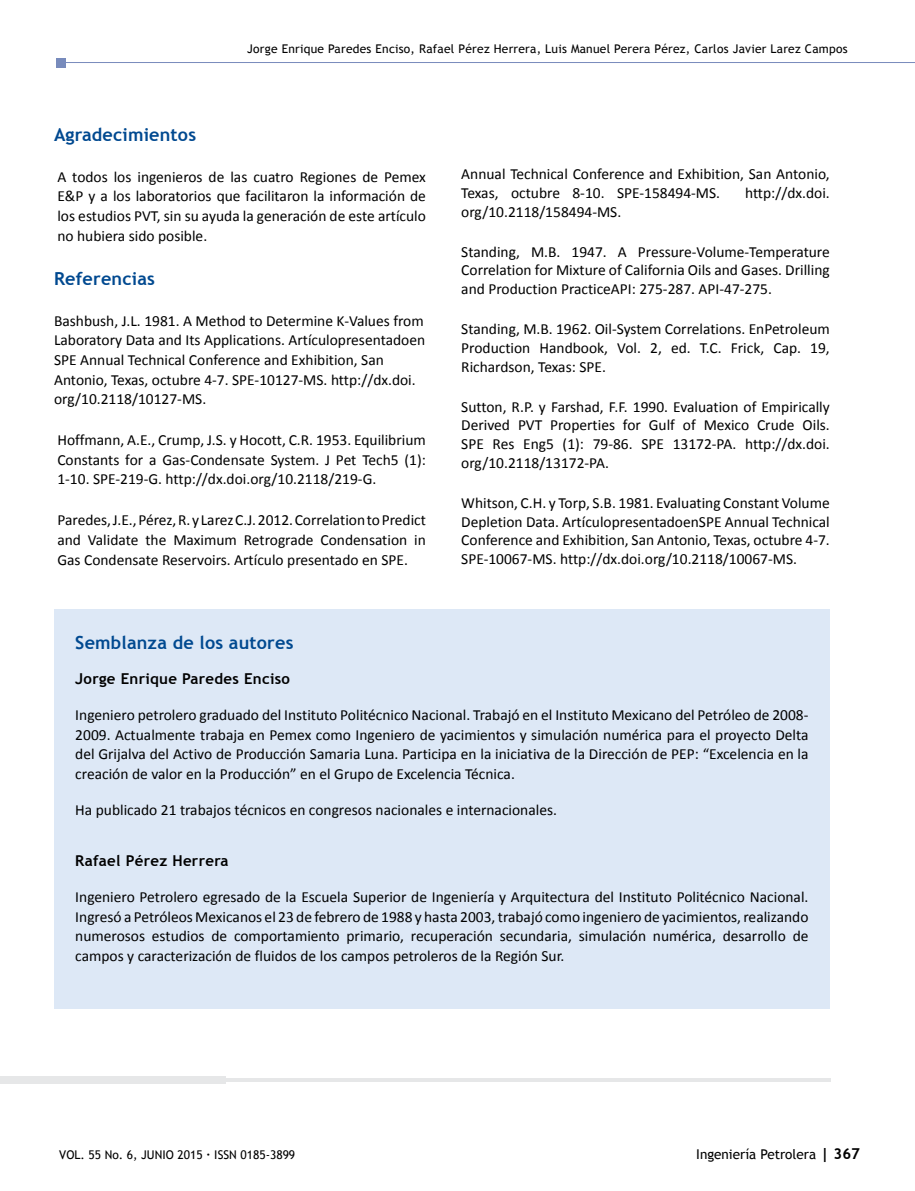
<style>
.page{position:relative;width:915px;height:1191px;background:#fff}
.page>*{position:absolute;margin:0;border:0;box-sizing:border-box;transform-origin:0 0}
.t1{font:700 18px "Trebuchet MS";letter-spacing:.01em;color:#004990}
.t2{font:15.45px/19.6px "Calibri";color:#000;text-align:justify}
.t3{font:700 15px "Trebuchet MS";letter-spacing:.02em;color:#000}
.t4{font:13.5px "Trebuchet MS";color:#000}
.t5{font:12px "Trebuchet MS";letter-spacing:.02em;color:#000}
.t6{font:12px "Trebuchet MS";color:#000}
.s1{font-weight:700}
.s2{font-weight:700;font-size:15px}
</style>
<div class="page">
<hr style="left:61px;top:62px;width:853px;height:1px;background:#788bbc">
<div style="left:56px;top:58px;width:10px;height:9px;background:#788bbc"></div>
<div style="left:54px;top:609px;width:775px;height:399px;background:#dde8f6"></div>
<div style="left:0;top:1076px;width:225px;height:8px;background:#e6e7e8"></div>
<hr style="left:0;top:1078px;width:830px;height:3px;background:#e6e7e8">
<p class="t5" style="left:247px;top:41px;width:601px">Jorge Enrique Paredes Enciso, Rafael Pérez Herrera, Luis Manuel Perera Pérez, Carlos Javier Larez Campos</p>
<p class="t1" style="left:54px;top:123px;width:143px">Agradecimientos</p>
<p class="t2" style="left:57px;top:167px;width:370px">A todos los ingenieros de las cuatro Regiones de Pemex E&amp;P y a los laboratorios que facilitaron la información de los estudios PVT, sin su ayuda la generación de este artículo no hubiera sido posible.</p>
<p class="t1" style="left:54px;top:267px;width:102px">Referencias</p>
<p class="t2" style="left:54px;top:311px;width:372px;text-align:left">Bashbush, J.L. 1981. A Method to Determine K-Values from Laboratory Data and Its Applications. Artículopresentadoen SPE Annual Technical Conference and Exhibition, San Antonio, Texas, octubre 4-7. SPE-10127-MS. http://dx.doi. org/10.2118/10127-MS.</p>
<p class="t2" style="left:57px;top:430px;width:370px">Hoffmann, A.E., Crump, J.S. y Hocott, C.R. 1953. Equilibrium Constants for a Gas-Condensate System. J Pet Tech5 (1):<br>1-10. SPE-219-G. http://dx.doi.org/10.2118/219-G.</p>
<p class="t2" style="left:57px;top:510px;width:370px">Paredes, J.E., Pérez, R. y Larez C.J. 2012. Correlation to Predict and Validate the Maximum Retrograde Condensation in Gas Condensate Reservoirs. Artículo presentado en SPE.</p>
<p class="t2" style="left:461px;top:165px;width:370px;line-height:18.8px">Annual Technical Conference and Exhibition, San Antonio,<br>Texas, octubre 8-10. SPE-158494-MS.</p>
<p class="t2" style="left:744px;top:183px;width:86px">http://dx.doi.</p>
<p class="t2" style="left:461px;top:202px;width:161px">org/10.2118/158494-MS.</p>
<p class="t2" style="left:461px;top:242px;width:370px;line-height:18.8px">Standing, M.B. 1947. A Pressure-Volume-Temperature Correlation for Mixture of California Oils and Gases. Drilling and Production PracticeAPI: 275-287. API-47-275.</p>
<p class="t2" style="left:461px;top:320px;width:370px;line-height:18.8px">Standing, M.B. 1962. Oil-System Correlations. EnPetroleum Production Handbook, Vol. 2, ed. T.C. Frick, Cap. 19, Richardson, Texas: SPE.</p>
<p class="t2" style="left:461px;top:397px;width:370px;line-height:18.8px">Sutton, R.P. y Farshad, F.F. 1990. Evaluation of Empirically Derived PVT Properties for Gulf of Mexico Crude Oils.<br>SPE Res Eng5 (1): 79-86. SPE 13172-PA. http://dx.doi. org/10.2118/13172-PA.</p>
<p class="t2" style="left:461px;top:493px;width:370px;line-height:18.8px">Whitson, C.H. y Torp, S.B. 1981. Evaluating Constant Volume Depletion Data. ArtículopresentadoenSPE Annual Technical Conference and Exhibition, San Antonio, Texas, octubre 4-7.<br>SPE-10067-MS. http://dx.doi.org/10.2118/10067-MS.</p>
<p class="t1" style="left:75px;top:631px;width:219px">Semblanza de los autores</p>
<p class="t3" style="left:75px;top:669px;width:216px">Jorge Enrique Paredes Enciso</p>
<p class="t2" style="left:75px;top:705px;width:734px">Ingeniero petrolero graduado del Instituto Politécnico Nacional. Trabajó en el Instituto Mexicano del Petróleo de 2008- 2009. Actualmente trabaja en Pemex como Ingeniero de yacimientos y simulación numérica para el proyecto Delta del Grijalva del Activo de Producción Samaria Luna. Participa en la iniciativa de la Dirección de PEP: “Excelencia en la creación de valor en la Producción” en el Grupo de Excelencia Técnica.</p>
<p class="t2" style="left:75px;top:800px;width:483px">Ha publicado 21 trabajos técnicos en congresos nacionales e internacionales.</p>
<p class="t3" style="left:75px;top:851px;width:155px">Rafael Pérez Herrera</p>
<p class="t2" style="left:75px;top:887px;width:734px">Ingeniero Petrolero egresado de la Escuela Superior de Ingeniería y Arquitectura del Instituto Politécnico Nacional.<br>Ingresó a Petróleos Mexicanos el 23 de febrero de 1988 y hasta 2003, trabajó como ingeniero de yacimientos, realizando numerosos estudios de comportamiento primario, recuperación secundaria, simulación numérica, desarrollo de campos y caracterización de fluidos de los campos petroleros de la Región Sur.</p>
<p class="t6" style="left:59px;top:1147px;width:237px">VOL. 55 No. 6, JUNIO 2015 <span class="s1">·</span> ISSN 0185-3899</p>
<p class="t4" style="left:696px;top:1146px;width:165px">Ingeniería Petrolera <span class="s2">| 367</span></p>
</div>
